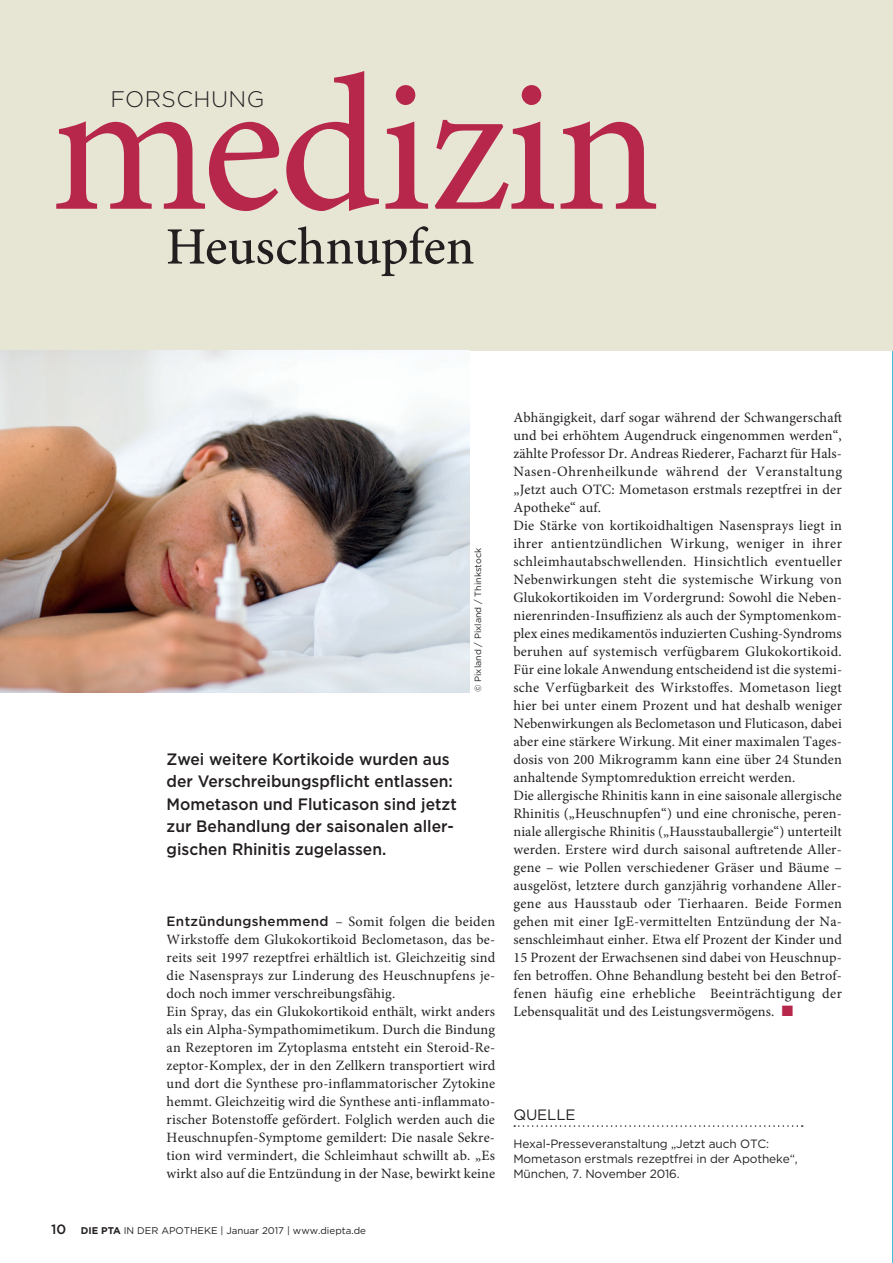
<style>
.page{position:relative;width:893px;height:1263px;background:#fff}
.page>*{position:absolute;margin:0;border:0;box-sizing:border-box;transform-origin:0 0}
.t1{font:193.5px "Minion Pro";letter-spacing:-.02em;color:#b6274b}
.t2{font:500 90px "Minion Pro";color:#231f20}
.t3{font:500 52.5px "Minion Pro";letter-spacing:-.005em;color:#231f20}
.t4{font:300 22.5px "Gotham";letter-spacing:.02em;color:#231f20}
.t5{font:500 16.5px/22.5px "Gotham";color:#231f20;scale:.95 1}
.t6{font:15px "Gotham";letter-spacing:-.01em;color:#231f20}
.t7{font:14.25px/18px "Minion Pro";letter-spacing:.01em;color:#231f20}
.t8{font:12px/15px "Gotham";letter-spacing:-.01em;color:#231f20}
.t9{font:9.75px "Gotham";color:#231f20}
.t10{font:9px "Gotham";color:#231f20}
.s1{font-family:"Gotham";font-weight:500;font-size:13.5px}
.s2{font-weight:500;font-size:13.5px}
.s3{font-weight:700}
.s4{color:#b6274b}
</style>
<div class="page">
<div style="left:0;top:0;width:893px;height:350px;background:#e7e5d4"></div>
<img style="left:0;top:350px;width:470px;height:342px">
<svg style="left:514px;top:1125px;width:289px;height:2px"></svg>
<h1 class="t1" style="left:51px;top:17px;width:611px">medizin</h1>
<h3 class="t4" style="left:111px;top:85px;width:155px">FORSCHUNG</h3>
<h2 class="t2" style="left:51px;top:146px;width:103px">???</h2>
<h3 class="t3" style="left:166px;top:211px;width:310px">Heuschnupfen</h3>
<p class="t10" style="left:472px;top:692px;width:146px;rotate:-90deg">© Pixland / Pixland / Thinkstock</p>
<p class="t5" style="left:167px;top:747px;width:307px">Zwei weitere Kortikoide wurden aus der Verschreibungspflicht entlassen:<br>Mometason und Fluticason sind jetzt zur Behandlung der saisonalen aller&shy;gischen Rhinitis zugelassen.</p>
<p class="t7" style="left:167px;top:913px;width:330px"><span class="s1">Entzündungshemmend</span> – Somit folgen die beiden Wirkstoffe dem Glukokortikoid Beclometason, das be&shy;reits seit 1997 rezeptfrei erhältlich ist. Gleichzeitig sind die Nasensprays zur Linderung des Heuschnupfens je&shy;doch noch immer verschreibungsfähig.<br>Ein Spray, das ein Glukokortikoid enthält, wirkt anders als ein Alpha-Sympathomimetikum. Durch die Bindung an Rezeptoren im Zytoplasma entsteht ein Steroid-Re&shy;zeptor-Komplex, der in den Zellkern transportiert wird und dort die Synthese pro-inflammatorischer Zytokine hemmt. Gleichzeitig wird die Synthese anti-inflammato&shy;rischer Botenstoffe gefördert. Folglich werden auch die Heuschnupfen-Symptome gemildert: Die nasale Sekre&shy;tion wird vermindert, die Schleimhaut schwillt ab. „Es wirkt also auf die Entzündung in der Nase, bewirkt keine</p>
<p class="t9" style="left:51px;top:1224px;width:316px"><span class="s2">10</span> <span class="s3">DIE PTA</span> IN DER APOTHEKE | Januar 2017 | www.diepta.de</p>
<p class="t7" style="left:513px;top:409px;width:330px">Abhängigkeit, darf sogar während der Schwangerschaft und bei erhöhtem Augendruck eingenommen werden“, zählte Professor Dr. Andreas Riederer, Facharzt für Hals-Nasen-Ohrenheilkunde während der Veranstaltung „Jetzt auch OTC: Mometason erstmals rezeptfrei in der Apotheke“ auf.<br>Die Stärke von kortikoidhaltigen Nasensprays liegt in ihrer antientzündlichen Wirkung, weniger in ihrer schleimhautabschwellenden. Hinsichtlich eventueller Nebenwirkungen steht die systemische Wirkung von Glukokortikoiden im Vordergrund: Sowohl die Neben&shy;nierenrinden-Insuffizienz als auch der Symptomenkom&shy;plex eines medikamentös induzierten Cushing-Syndroms beruhen auf systemisch verfügbarem Glukokortikoid.<br>Für eine lokale Anwendung entscheidend ist die systemi&shy;sche Verfügbarkeit des Wirkstoffes. Mometason liegt hier bei unter einem Prozent und hat deshalb weniger Nebenwirkungen als Beclometason und Fluticason, dabei aber eine stärkere Wirkung. Mit einer maximalen Tages&shy;dosis von 200 Mikrogramm kann eine über 24 Stunden anhaltende Symptomreduktion erreicht werden.<br>Die allergische Rhinitis kann in eine saisonale allergische Rhinitis („Heuschnupfen“) und eine chronische, peren&shy;niale allergische Rhinitis („Hausstauballergie“) unterteilt werden. Erstere wird durch saisonal auftretende Aller&shy;gene – wie Pollen verschiedener Gräser und Bäume – ausgelöst, letztere durch ganzjährig vorhandene Aller&shy;gene aus Hausstaub oder Tierhaaren. Beide Formen gehen mit einer IgE-vermittelten Entzündung der Na&shy;senschleimhaut einher. Etwa elf Prozent der Kinder und 15 Prozent der Erwachsenen sind dabei von Heuschnup&shy;fen betroffen. Ohne Behandlung besteht bei den Betrof&shy;fenen häufig eine erhebliche Beeinträchtigung der Lebensqualität und des Leistungsvermögens. <span class="s4">■</span></p>
<p class="t6" style="left:513px;top:1105px;width:64px">QUELLE</p>
<p class="t8" style="left:513px;top:1136px;width:286px">Hexal-Presseveranstaltung „Jetzt auch OTC:<br>Mometason erstmals rezeptfrei in der Apotheke“,<br>München, 7. November 2016.</p>
</div>
